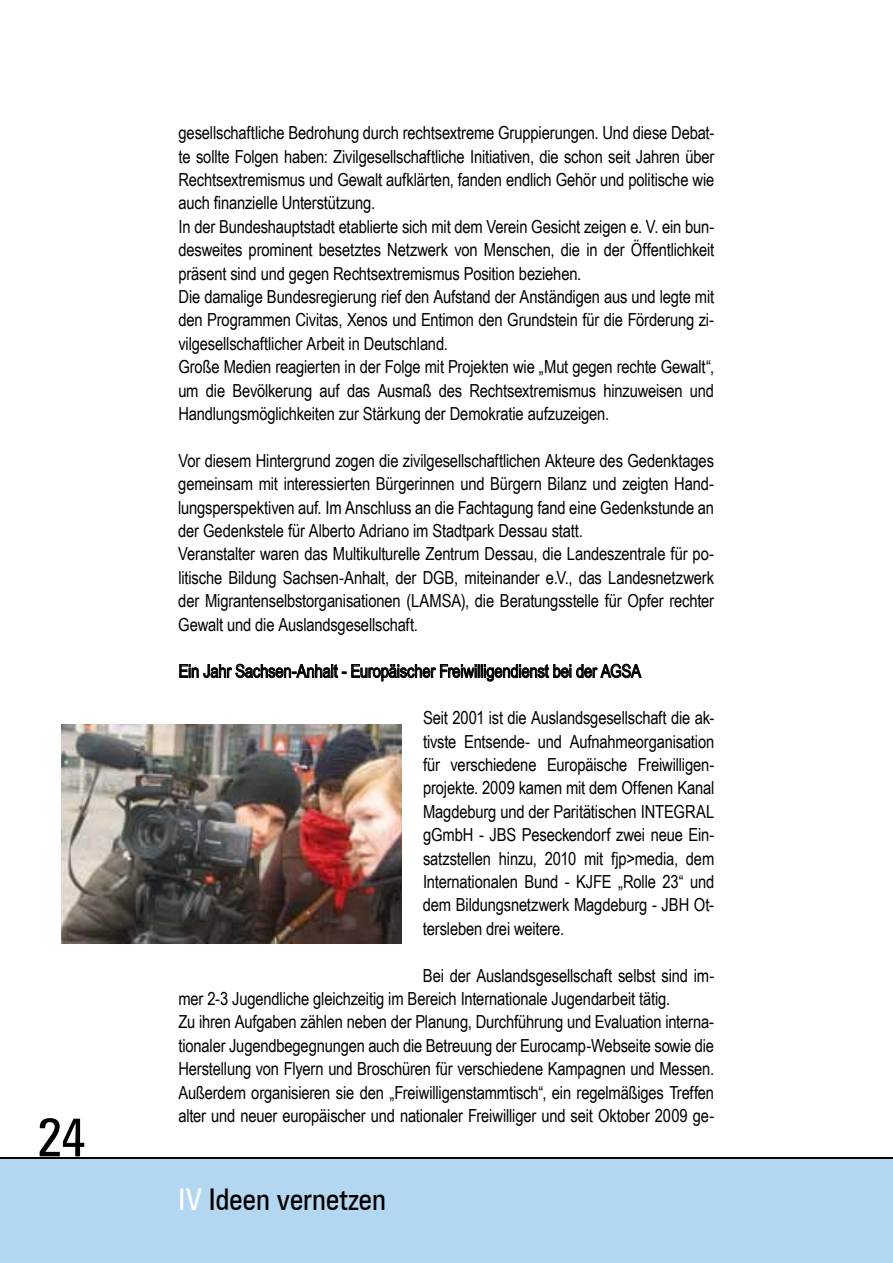
<style>
.page{position:relative;width:893px;height:1263px;background:#fff}
.page>*{position:absolute;margin:0;border:0;box-sizing:border-box;transform-origin:0 0}
.t1{font:condensed 54px "Zurich BT";color:#000}
.t2{font:condensed 30px "Zurich BT";letter-spacing:-.005em;color:#000}
.t3{font:18px/23.4px "Arial Narrow";letter-spacing:-.01em;color:#000}
.s1{color:#fff}
</style>
<div class="page">
<div style="left:0;top:1158px;width:893px;height:105px;background:#b3d6f1"></div>
<svg style="left:179px;top:663px;width:463px;height:19px"></svg>
<img style="left:62px;top:724px;width:340px;height:219px">
<hr style="left:0;top:1157px;width:893px;height:2px;background:#000">
<h1 class="t1" style="left:37px;top:1104px;width:51px">24</h1>
<p class="t3" style="left:178px;top:120px;width:538px">gesellschaftliche Bedrohung durch rechtsextreme Gruppierungen. Und diese Debat&shy;te sollte Folgen haben: Zivilgesellschaftliche Initiativen, die schon seit Jahren über Rechtsextremismus und Gewalt aufklärten, fanden endlich Gehör und politische wie auch finanzielle Unterstützung.<br>In der Bundeshauptstadt etablierte sich mit dem Verein Gesicht zeigen e. V. ein bun&shy;desweites prominent besetztes Netzwerk von Menschen, die in der Öffentlichkeit präsent sind und gegen Rechtsextremismus Position beziehen.<br>Die damalige Bundesregierung rief den Aufstand der Anständigen aus und legte mit den Programmen Civitas, Xenos und Entimon den Grundstein für die Förderung zi&shy;vilgesellschaftlicher Arbeit in Deutschland.<br>Große Medien reagierten in der Folge mit Projekten wie „Mut gegen rechte Gewalt“, um die Bevölkerung auf das Ausmaß des Rechtsextremismus hinzuweisen und Handlungsmöglichkeiten zur Stärkung der Demokratie aufzuzeigen.</p>
<p class="t3" style="left:178px;top:448px;width:537px">Vor diesem Hintergrund zogen die zivilgesellschaftlichen Akteure des Gedenktages gemeinsam mit interessierten Bürgerinnen und Bürgern Bilanz und zeigten Hand&shy;lungsperspektiven auf. Im Anschluss an die Fachtagung fand eine Gedenkstunde an der Gedenkstele für Alberto Adriano im Stadtpark Dessau statt.<br>Veranstalter waren das Multikulturelle Zentrum Dessau, die Landeszentrale für po&shy;litische Bildung Sachsen-Anhalt, der DGB, miteinander e.V., das Landesnetzwerk der Migrantenselbstorganisationen (LAMSA), die Beratungsstelle für Opfer rechter Gewalt und die Auslandsgesellschaft.</p>
<p class="t3" style="left:179px;top:659px;width:464px">Ein Jahr Sachsen-Anhalt - Europäischer Freiwilligendienst bei der AGSA</p>
<p class="t3" style="left:423px;top:705px;width:293px;text-align:justify">Seit 2001 ist die Auslandsgesellschaft die ak&shy;tivste Entsende- und Aufnahmeorganisation für verschiedene Europäische Freiwilligen&shy;projekte. 2009 kamen mit dem Offenen Kanal Magdeburg und der Paritätischen INTEGRAL gGmbH - JBS Peseckendorf zwei neue Ein&shy;satzstellen hinzu, 2010 mit fjp&gt;media, dem Internationalen Bund - KJFE „Rolle 23“ und dem Bildungsnetzwerk Magdeburg - JBH Ot&shy;tersleben drei weitere.</p>
<p class="t3" style="left:178px;top:963px;width:537px;text-indent:245px">Bei der Auslandsgesellschaft selbst sind im&shy;mer 2-3 Jugendliche gleichzeitig im Bereich Internationale Jugendarbeit tätig.<br>Zu ihren Aufgaben zählen neben der Planung, Durchführung und Evaluation interna&shy;tionaler Jugendbegegnungen auch die Betreuung der Eurocamp-Webseite sowie die Herstellung von Flyern und Broschüren für verschiedene Kampagnen und Messen.<br>Außerdem organisieren sie den „Freiwilligenstammtisch“, ein regelmäßiges Treffen alter und neuer europäischer und nationaler Freiwilliger und seit Oktober 2009 ge-</p>
<h2 class="t2" style="left:179px;top:1181px;width:209px"><span class="s1">IV</span> Ideen vernetzen</h2>
</div>
